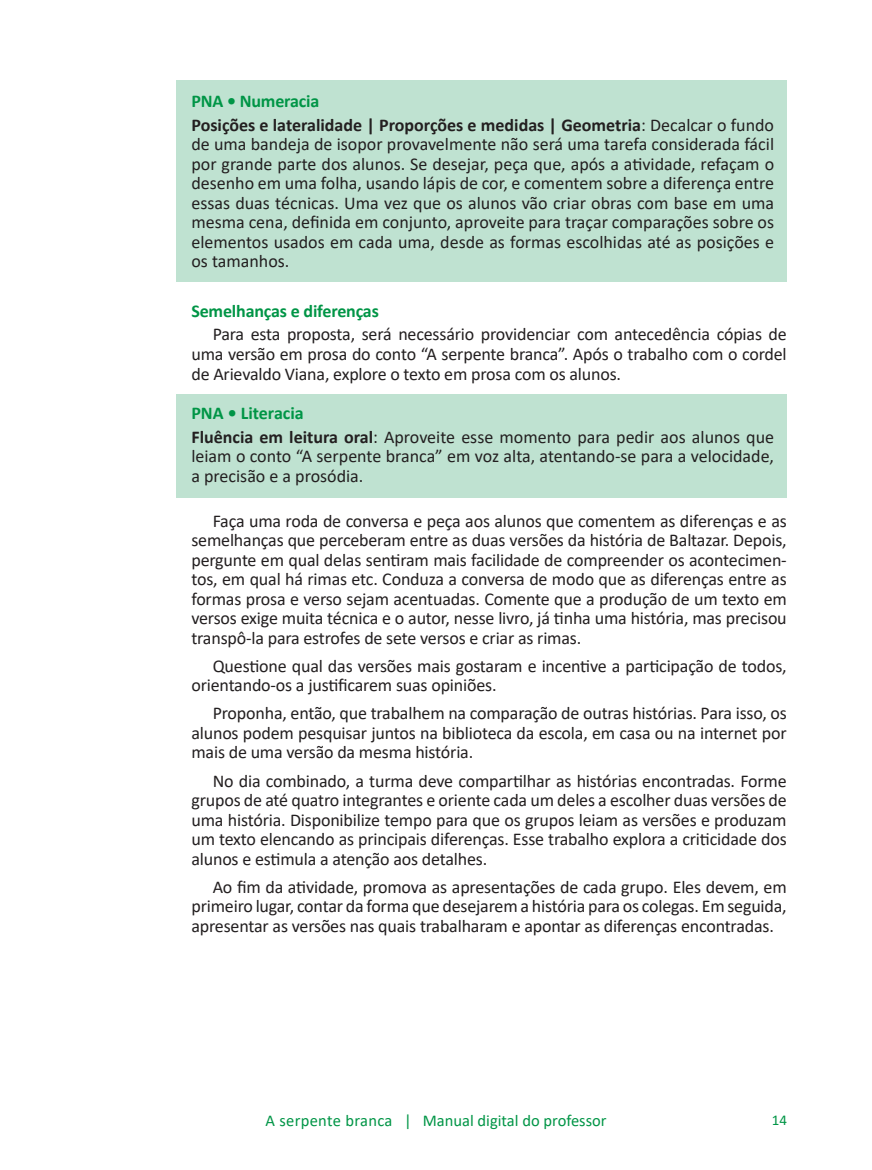
<style>
.page{position:relative;width:872px;height:1170px;background:#fff}
.page>*{position:absolute;margin:0;border:0;box-sizing:border-box;transform-origin:0 0}
.t1{font:18px/19.5px "Calibri";letter-spacing:-.01em;color:#231f20;text-align:justify}
.t2{font:700 18px/23.7px "Calibri";color:#231f20}
.t3{font:700 18px "Calibri";letter-spacing:-.01em;color:#009546}
.t4{font:16.5px "Calibri";color:#009546}
.t5{font:15px "Calibri";color:#009546}
.s1{color:#009546}
.s2{font-weight:400}
.s3{font-weight:700;color:#009546}
.s4{font-weight:700}
</style>
<div class="page">
<div style="left:176px;top:81px;width:611px;height:201px;background:#bfe2d1"></div>
<div style="left:176px;top:394px;width:611px;height:104px;background:#bfe2d1"></div>
<p class="t2" style="left:191px;top:89px;width:584px"><span class="s1">PNA • Numeracia<br></span>Posições e lateralidade | Proporções e medidas | Geometria<span class="s2">: Decalcar o fundo</span></p>
<p class="t1" style="left:191px;top:134px;width:584px">de uma bandeja de isopor provavelmente não será uma tarefa considerada fácil por grande parte dos alunos. Se desejar, peça que, após a atividade, refaçam o desenho em uma folha, usando lápis de cor, e comentem sobre a diferença entre essas duas técnicas. Uma vez que os alunos vão criar obras com base em uma mesma cena, definida em conjunto, aproveite para traçar comparações sobre os elementos usados em cada uma, desde as formas escolhidas até as posições e os tamanhos.</p>
<p class="t3" style="left:191px;top:298px;width:189px">Semelhanças e diferenças</p>
<p class="t1" style="left:191px;top:324px;width:597px;text-indent:21px">Para esta proposta, será necessário providenciar com antecedência cópias de uma versão em prosa do conto “A serpente branca”. Após o trabalho com o cordel de Arievaldo Viana, explore o texto em prosa com os alunos.</p>
<p class="t1" style="left:191px;top:401px;width:584px;line-height:23.7px"><span class="s3">PNA • Literacia<br></span><span class="s4">Fluência em leitura oral</span>: Aproveite esse momento para pedir aos alunos que</p>
<p class="t1" style="left:191px;top:446px;width:584px">leiam o conto “A serpente branca” em voz alta, atentando-se para a velocidade, a precisão e a prosódia.</p>
<p class="t1" style="left:191px;top:510px;width:597px;text-indent:21px">Faça uma roda de conversa e peça aos alunos que comentem as diferenças e as semelhanças que perceberam entre as duas versões da história de Baltazar. Depois, pergunte em qual delas sentiram mais facilidade de compreender os acontecimen&shy;tos, em qual há rimas etc. Conduza a conversa de modo que as diferenças entre as formas prosa e verso sejam acentuadas. Comente que a produção de um texto em versos exige muita técnica e o autor, nesse livro, já tinha uma história, mas precisou transpô-la para estrofes de sete versos e criar as rimas.</p>
<p class="t1" style="left:191px;top:655px;width:597px;text-indent:21px">Questione qual das versões mais gostaram e incentive a participação de todos, orientando-os a justificarem suas opiniões.</p>
<p class="t1" style="left:191px;top:703px;width:597px;text-indent:21px">Proponha, então, que trabalhem na comparação de outras histórias. Para isso, os alunos podem pesquisar juntos na biblioteca da escola, em casa ou na internet por mais de uma versão da mesma história.</p>
<p class="t1" style="left:191px;top:770px;width:597px;text-indent:21px">No dia combinado, a turma deve compartilhar as histórias encontradas. Forme grupos de até quatro integrantes e oriente cada um deles a escolher duas versões de uma história. Disponibilize tempo para que os grupos leiam as versões e produzam um texto elencando as principais diferenças. Esse trabalho explora a criticidade dos alunos e estimula a atenção aos detalhes.</p>
<p class="t1" style="left:191px;top:876px;width:597px;text-indent:21px">Ao fim da atividade, promova as apresentações de cada grupo. Eles devem, em primeiro lugar, contar da forma que desejarem a história para os colegas. Em seguida, apresentar as versões nas quais trabalharam e apontar as diferenças encontradas.</p>
<p class="t4" style="left:265px;top:1108px;width:343px">A serpente branca | Manual digital do professor</p>
<p class="t5" style="left:772px;top:1109px;width:17px">14</p>
</div>
